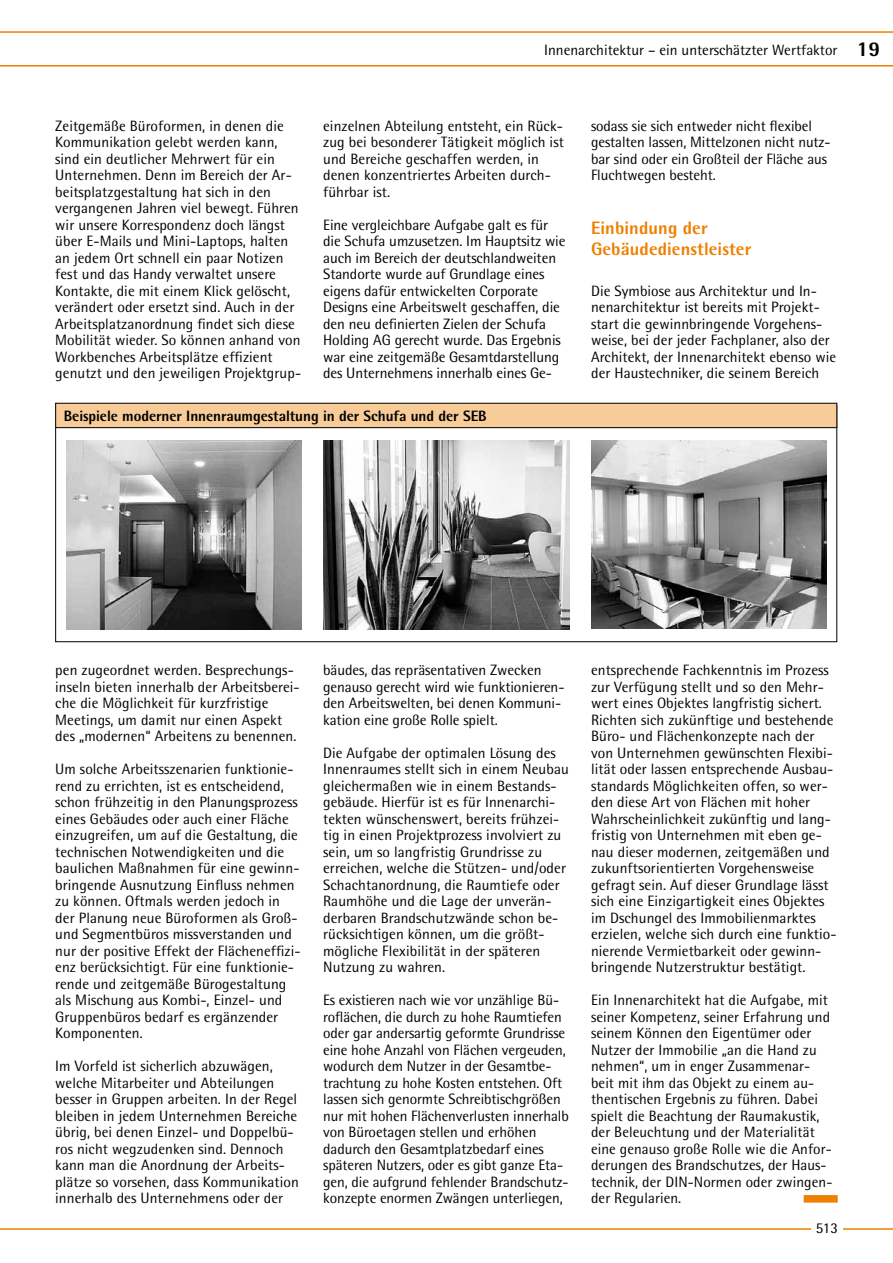
<style>
.page{position:relative;width:893px;height:1263px;background:#fff}
.page>*{position:absolute;margin:0;border:0;box-sizing:border-box;transform-origin:0 0}
.t1{font:800 18px/21px "Rotis Semi Sans";letter-spacing:.005em;color:#ee7f00}
.t2{font:15px/16.5px "Rotis Semi Sans";letter-spacing:.005em;color:#000}
.t3{font:800 15px "Rotis Semi Sans";letter-spacing:-.005em;color:#000}
.s1{font-weight:800;font-size:21px}
</style>
<div class="page">
<hr style="left:0;top:1228px;width:893px;height:2px;background:#ee7f00">
<div style="left:811px;top:1209px;width:32px;height:31px;background:#fff"></div>
<svg style="left:0;top:31px;width:893px;height:36px"></svg>
<div style="left:804px;top:1195px;width:34px;height:7px;background:#ee7f00"></div>
<div style="left:56px;top:403px;width:781px;height:25px;background:#f8cc99"></div>
<div style="left:55px;top:403px;width:782px;height:25px;border:1px solid #000"></div>
<img style="left:67px;top:440px;width:235px;height:190px">
<img style="left:323px;top:440px;width:247px;height:190px">
<img style="left:591px;top:440px;width:235px;height:189px">
<p class="t2" style="left:544px;top:42px;width:337px">Innenarchitektur – ein unterschätzter Wertfaktor <span class="s1">19</span></p>
<p class="t2" style="left:55px;top:117px;width:247px">Zeitgemäße Büroformen, in denen die Kommunikation gelebt werden kann, sind ein deutlicher Mehrwert für ein Unternehmen. Denn im Bereich der Ar&shy;beitsplatzgestaltung hat sich in den vergangenen Jahren viel bewegt. Führen wir unsere Korrespondenz doch längst über E-Mails und Mini-Laptops, halten an jedem Ort schnell ein paar Notizen fest und das Handy verwaltet unsere Kontakte, die mit einem Klick gelöscht, verändert oder ersetzt sind. Auch in der Arbeitsplatzanordnung findet sich diese Mobilität wieder. So können anhand von Workbenches Arbeitsplätze effizient genutzt und den jeweiligen Projektgrup-</p>
<p class="t2" style="left:323px;top:117px;width:242px">einzelnen Abteilung entsteht, ein Rück&shy;zug bei besonderer Tätigkeit möglich ist und Bereiche geschaffen werden, in denen konzentriertes Arbeiten durch&shy;führbar ist.</p>
<p class="t2" style="left:323px;top:216px;width:244px">Eine vergleichbare Aufgabe galt es für die Schufa umzusetzen. Im Hauptsitz wie auch im Bereich der deutschlandweiten Standorte wurde auf Grundlage eines eigens dafür entwickelten Corporate Designs eine Arbeitswelt geschaffen, die den neu definierten Zielen der Schufa Holding AG gerecht wurde. Das Ergebnis war eine zeitgemäße Gesamtdarstellung des Unternehmens innerhalb eines Ge-</p>
<p class="t2" style="left:591px;top:117px;width:241px">sodass sie sich entweder nicht flexibel gestalten lassen, Mittelzonen nicht nutz&shy;bar sind oder ein Großteil der Fläche aus Fluchtwegen besteht.</p>
<p class="t1" style="left:591px;top:217px;width:162px">Einbindung der<br>Gebäudedienstleister</p>
<p class="t2" style="left:591px;top:282px;width:247px">Die Symbiose aus Architektur und In&shy;nenarchitektur ist bereits mit Projekt&shy;start die gewinnbringende Vorgehens&shy;weise, bei der jeder Fachplaner, also der Architekt, der Innenarchitekt ebenso wie der Haustechniker, die seinem Bereich</p>
<p class="t3" style="left:64px;top:406px;width:425px">Beispiele moderner Innenraumgestaltung in der Schufa und der SEB</p>
<p class="t2" style="left:55px;top:662px;width:246px">pen zugeordnet werden. Besprechungs&shy;inseln bieten innerhalb der Arbeitsberei&shy;che die Möglichkeit für kurzfristige Meetings, um damit nur einen Aspekt des „modernen“ Arbeitens zu benennen.</p>
<p class="t2" style="left:55px;top:761px;width:247px">Um solche Arbeitsszenarien funktionie&shy;rend zu errichten, ist es entscheidend, schon frühzeitig in den Planungsprozess eines Gebäudes oder auch einer Fläche einzugreifen, um auf die Gestaltung, die technischen Notwendigkeiten und die baulichen Maßnahmen für eine gewinn&shy;bringende Ausnutzung Einfluss nehmen zu können. Oftmals werden jedoch in der Planung neue Büroformen als Groß&shy;und Segmentbüros missverstanden und nur der positive Effekt der Flächeneffizi&shy;enz berücksichtigt. Für eine funktionie&shy;rende und zeitgemäße Bürogestaltung als Mischung aus Kombi-, Einzel- und Gruppenbüros bedarf es ergänzender Komponenten.</p>
<p class="t2" style="left:55px;top:1058px;width:245px">Im Vorfeld ist sicherlich abzuwägen, welche Mitarbeiter und Abteilungen besser in Gruppen arbeiten. In der Regel bleiben in jedem Unternehmen Bereiche übrig, bei denen Einzel- und Doppelbü&shy;ros nicht wegzudenken sind. Dennoch kann man die Anordnung der Arbeits&shy;plätze so vorsehen, dass Kommunikation innerhalb des Unternehmens oder der</p>
<p class="t2" style="left:323px;top:662px;width:243px">bäudes, das repräsentativen Zwecken genauso gerecht wird wie funktionieren&shy;den Arbeitswelten, bei denen Kommuni&shy;kation eine große Rolle spielt.</p>
<p class="t2" style="left:323px;top:744px;width:247px">Die Aufgabe der optimalen Lösung des Innenraumes stellt sich in einem Neubau gleichermaßen wie in einem Bestands&shy;gebäude. Hierfür ist es für Innenarchi&shy;tekten wünschenswert, bereits frühzei&shy;tig in einen Projektprozess involviert zu sein, um so langfristig Grundrisse zu erreichen, welche die Stützen- und/oder Schachtanordnung, die Raumtiefe oder Raumhöhe und die Lage der unverän&shy;derbaren Brandschutzwände schon be&shy;rücksichtigen können, um die größt&shy;mögliche Flexibilität in der späteren Nutzung zu wahren.</p>
<p class="t2" style="left:323px;top:992px;width:247px">Es existieren nach wie vor unzählige Bü&shy;roflächen, die durch zu hohe Raumtiefen oder gar andersartig geformte Grundrisse eine hohe Anzahl von Flächen vergeuden, wodurch dem Nutzer in der Gesamtbe&shy;trachtung zu hohe Kosten entstehen. Oft lassen sich genormte Schreibtischgrößen nur mit hohen Flächenverlusten innerhalb von Büroetagen stellen und erhöhen dadurch den Gesamtplatzbedarf eines späteren Nutzers, oder es gibt ganze Eta&shy;gen, die aufgrund fehlender Brandschutz&shy;konzepte enormen Zwängen unterliegen,</p>
<p class="t2" style="left:591px;top:662px;width:247px">entsprechende Fachkenntnis im Prozess zur Verfügung stellt und so den Mehr&shy;wert eines Objektes langfristig sichert.<br>Richten sich zukünftige und bestehende Büro- und Flächenkonzepte nach der von Unternehmen gewünschten Flexibi&shy;lität oder lassen entsprechende Ausbau&shy;standards Möglichkeiten offen, so wer&shy;den diese Art von Flächen mit hoher Wahrscheinlichkeit zukünftig und lang&shy;fristig von Unternehmen mit eben ge&shy;nau dieser modernen, zeitgemäßen und zukunftsorientierten Vorgehensweise gefragt sein. Auf dieser Grundlage lässt sich eine Einzigartigkeit eines Objektes im Dschungel des Immobilienmarktes erzielen, welche sich durch eine funktio&shy;nierende Vermietbarkeit oder gewinn&shy;bringende Nutzerstruktur bestätigt.</p>
<p class="t2" style="left:591px;top:992px;width:243px">Ein Innenarchitekt hat die Aufgabe, mit seiner Kompetenz, seiner Erfahrung und seinem Können den Eigentümer oder Nutzer der Immobilie „an die Hand zu nehmen“, um in enger Zusammenar&shy;beit mit ihm das Objekt zu einem au&shy;thentischen Ergebnis zu führen. Dabei spielt die Beachtung der Raumakustik, der Beleuchtung und der Materialität eine genauso große Rolle wie die Anfor&shy;derungen des Brandschutzes, der Haus&shy;technik, der DIN-Normen oder zwingen&shy;der Regularien.</p>
<p class="t2" style="left:816px;top:1219px;width:23px">513</p>
</div>
